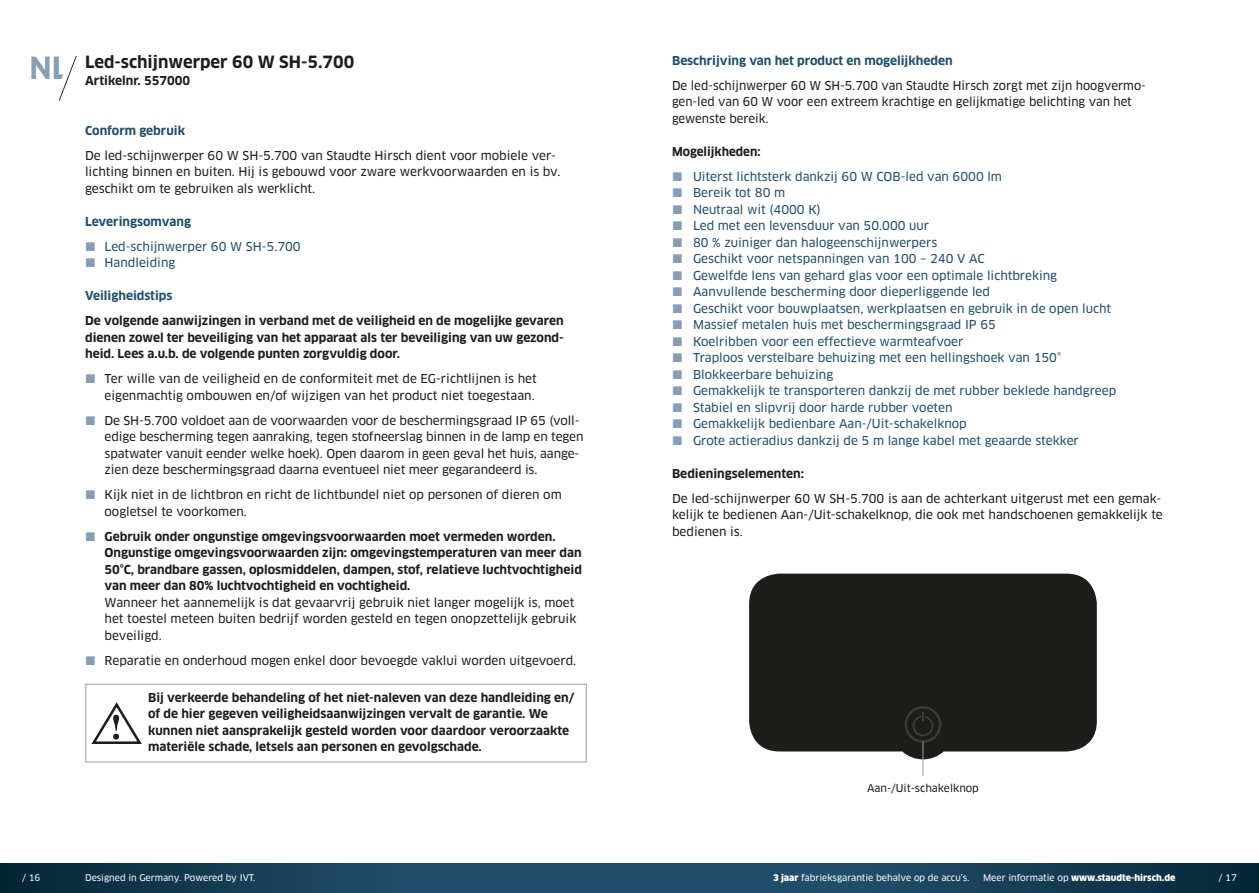
<style>
.page{position:relative;width:1259px;height:893px;background:#fff}
.page>*{position:absolute;margin:0;border:0;box-sizing:border-box;transform-origin:0 0}
.t1{font:700 16.5px "Clan OT";color:#1d1d1b}
.t2{font:12px/16.5px "Clan OT News";color:#1d1d1b}
.t3{font:12px/16.5px "Clan OT News";color:#204e6a}
.t4{font:700 12px/16.5px "Clan OT";color:#1d1d1b}
.t5{font:700 12px "Clan OT";color:#204e6a}
.t6{font:10.5px "Clan OT News";color:#1d1d1b}
.t7{font:9px "Clan OT News";color:#fff}
.t8{font:900 9px "Clan OT";color:#fff}
.s1{font-size:29.85px;color:#879eb4}
.s2{font-family:"Clan OT";font-weight:900}
.s3{font-family:"Clan OT News";font-weight:400}
</style>
<div class="page">
<svg style="left:0;top:863px;width:1259px;height:30px;background:#174159"></svg>
<svg style="left:59px;top:56px;width:18px;height:45px"></svg>
<svg style="left:91px;top:702px;width:51px;height:42px"></svg>
<div style="left:85px;top:684px;width:501px;height:78px;border:1px solid #9d9d9d"></div>
<div style="left:749px;top:574px;width:347px;height:185px;background:#1d1d1b"></div>
<div style="left:904px;top:706px;width:37px;height:37px;border:2px solid #3d3d3c;border-radius:50%"></div>
<svg style="left:912px;top:712px;width:21px;height:24px"></svg>
<hr style="left:922px;top:741px;width:1px;height:35px;background:#9d9d9d">
<h1 class="t1" style="left:30px;top:53px;width:326px"><span class="s1">NL</span> Led-schijnwerper 60 W SH-5.700</h1>
<p class="t4" style="left:85px;top:72px;width:107px">Artikelnr. 557000</p>
<p class="t5" style="left:85px;top:123px;width:102px">Conform gebruik</p>
<p class="t2" style="left:85px;top:147px;width:477px">De led-schijnwerper 60 W SH-5.700 van Staudte Hirsch dient voor mobiele ver&shy;lichting binnen en buiten. Hij is gebouwd voor zware werkvoorwaarden en is bv. geschikt om te gebruiken als werklicht.</p>
<p class="t5" style="left:85px;top:214px;width:107px">Leveringsomvang</p>
<p class="t3" style="left:105px;top:238px;width:198px">Led-schijnwerper 60 W SH-5.700<br>Handleiding</p>
<p class="t5" style="left:85px;top:289px;width:89px">Veiligheidstips</p>
<p class="t4" style="left:85px;top:313px;width:480px;text-align:justify">De volgende aanwijzingen in verband met de veiligheid en de mogelijke gevaren dienen zowel ter beveiliging van het apparaat als ter beveiliging van uw gezond&shy;heid. Lees a.u.b. de volgende punten zorgvuldig door.</p>
<p class="t2" style="left:105px;top:371px;width:434px">Ter wille van de veiligheid en de conformiteit met de EG-richtlijnen is het eigenmachtig ombouwen en/of wijzigen van het product niet toegestaan.</p>
<p class="t2" style="left:105px;top:412px;width:480px">De SH-5.700 voldoet aan de voorwaarden voor de beschermingsgraad IP 65 (voll&shy;edige bescherming tegen aanraking, tegen stofneerslag binnen in de lamp en tegen spatwater vanuit eender welke hoek). Open daarom in geen geval het huis, aange&shy;zien deze beschermingsgraad daarna eventueel niet meer gegarandeerd is.</p>
<p class="t2" style="left:105px;top:487px;width:459px">Kijk niet in de lichtbron en richt de lichtbundel niet op personen of dieren om oogletsel te voorkomen.</p>
<p class="t4" style="left:105px;top:528px;width:479px">Gebruik onder ongunstige omgevingsvoorwaarden moet vermeden worden.<br>Ongunstige omgevingsvoorwaarden zijn: omgevingstemperaturen van meer dan 50°C, brandbare gassen, oplosmiddelen, dampen, stof, relatieve luchtvochtigheid van meer dan 80% luchtvochtigheid en vochtigheid.</p>
<p class="t2" style="left:105px;top:594px;width:473px">Wanneer het aannemelijk is dat gevaarvrij gebruik niet langer mogelijk is, moet het toestel meteen buiten bedrijf worden gesteld en tegen onopzettelijk gebruik beveiligd.</p>
<p class="t2" style="left:105px;top:652px;width:473px">Reparatie en onderhoud mogen enkel door bevoegde vaklui worden uitgevoerd.</p>
<p class="t4" style="left:148px;top:689px;width:428px">Bij verkeerde behandeling of het niet-naleven van deze handleiding en/ of de hier gegeven veiligheidsaanwijzingen vervalt de garantie. We kunnen niet aansprakelijk gesteld worden voor daardoor veroorzaakte materiële schade, letsels aan personen en gevolgschade.</p>
<p class="t5" style="left:672px;top:53px;width:282px">Beschrijving van het product en mogelijkheden</p>
<p class="t2" style="left:672px;top:77px;width:475px">De led-schijnwerper 60 W SH-5.700 van Staudte Hirsch zorgt met zijn hoogvermo&shy;gen-led van 60 W voor een extreem krachtige en gelijkmatige belichting van het gewenste bereik.</p>
<p class="t4" style="left:672px;top:143px;width:90px">Mogelijkheden:</p>
<p class="t3" style="left:693px;top:168px;width:425px">Uiterst lichtsterk dankzij 60 W COB-led van 6000 lm<br>Bereik tot 80 m<br>Neutraal wit (4000 K)<br>Led met een levensduur van 50.000 uur<br>80 % zuiniger dan halogeenschijnwerpers<br>Geschikt voor netspanningen van 100 – 240 V AC<br>Gewelfde lens van gehard glas voor een optimale lichtbreking Aanvullende bescherming door dieperliggende led<br>Geschikt voor bouwplaatsen, werkplaatsen en gebruik in de open lucht Massief metalen huis met beschermingsgraad IP 65<br>Koelribben voor een effectieve warmteafvoer<br>Traploos verstelbare behuizing met een hellingshoek van 150° Blokkeerbare behuizing<br>Gemakkelijk te transporteren dankzij de met rubber beklede handgreep Stabiel en slipvrij door harde rubber voeten<br>Gemakkelijk bedienbare Aan-/Uit-schakelknop<br>Grote actieradius dankzij de 5 m lange kabel met geaarde stekker</p>
<p class="t4" style="left:672px;top:465px;width:133px">Bedieningselementen:</p>
<p class="t2" style="left:672px;top:490px;width:492px;text-align:justify">De led-schijnwerper 60 W SH-5.700 is aan de achterkant uitgerust met een gemak&shy;kelijk te bedienen Aan-/Uit-schakelknop, die ook met handschoenen gemakkelijk te bedienen is.</p>
<p class="t6" style="left:867px;top:782px;width:113px">Aan-/Uit-schakelknop</p>
<p class="t7" style="left:85px;top:872px;width:172px">Designed in Germany. Powered by IVT.</p>
<p class="t7" style="left:773px;top:872px;width:198px"><span class="s2">3 jaar</span> fabrieksgarantie behalve op de accu’s.</p>
<p class="t8" style="left:983px;top:872px;width:194px"><span class="s3">Meer informatie op</span> www.staudte-hirsch.de</p>
<p class="t7" style="left:22px;top:872px;width:20px">/ 16</p>
<p class="t7" style="left:1218px;top:872px;width:20px">/ 17</p>
</div>
